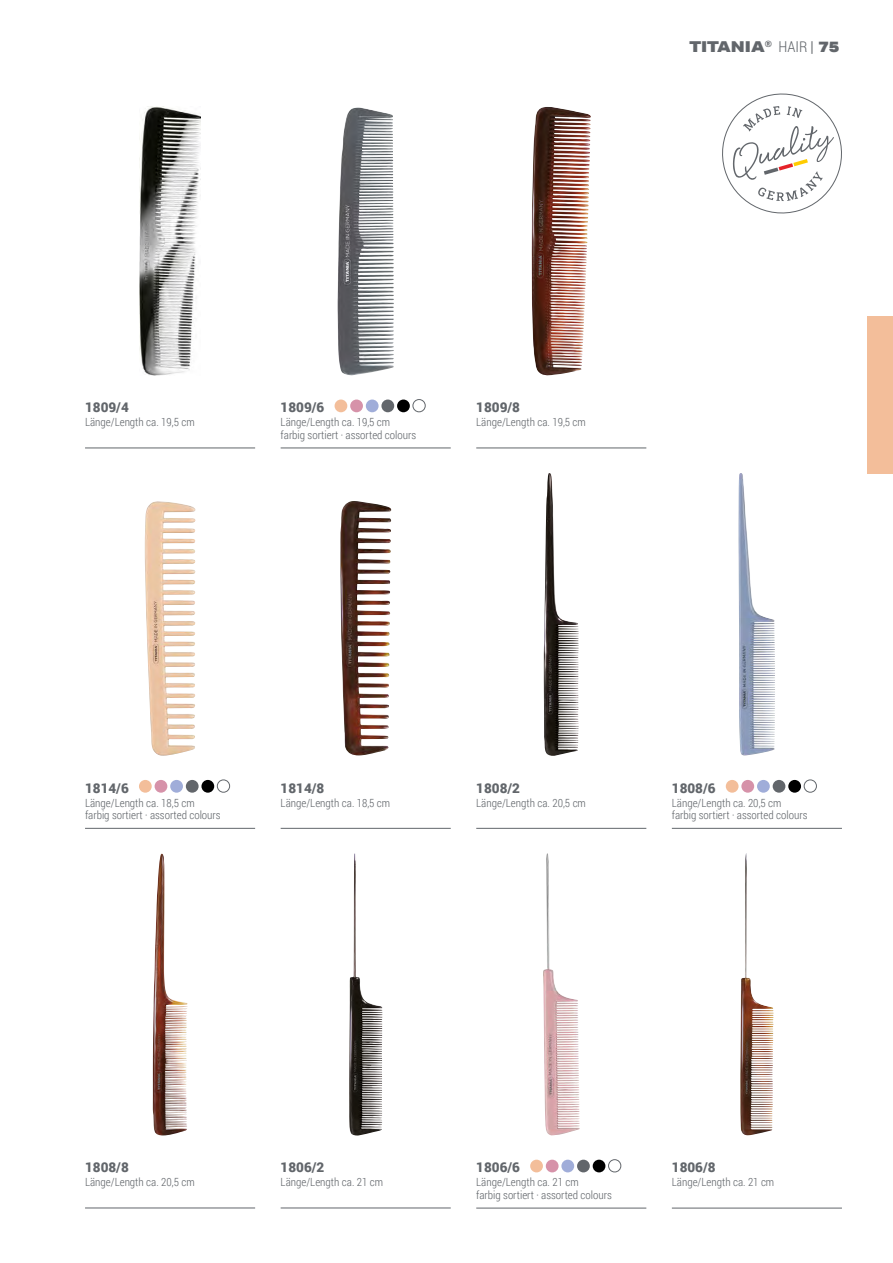
<style>
.page{position:relative;width:893px;height:1263px;background:#fff}
.page>*{position:absolute;margin:0;border:0;box-sizing:border-box;transform-origin:0 0}
.t1{font:900 15px "Aktiv Grotesk Ex";color:#62666b}
.t2{font:900 13.5px "Roboto";color:#62666b}
.t3{font:300 11.25px/12.8px "Roboto Condensed";color:#62666b}
.s1{font-family:"Roboto Condensed";font-weight:300}
.s2{font-family:"Roboto Condensed";font-weight:400}
</style>
<div class="page">
<div style="left:867px;top:316px;width:26px;height:158px;background:#f3be9a"></div>
<img style="left:140px;top:107px;width:61px;height:268px">
<img style="left:337px;top:107px;width:57px;height:268px">
<img style="left:145px;top:501px;width:51px;height:255px">
<img style="left:739px;top:476px;width:36px;height:279px">
<img style="left:532px;top:113px;width:51px;height:262px">
<img style="left:340px;top:501px;width:52px;height:254px">
<img style="left:740px;top:862px;width:34px;height:273px">
<img style="left:152px;top:854px;width:36px;height:281px">
<img style="left:544px;top:473px;width:35px;height:283px">
<img style="left:349px;top:854px;width:33px;height:282px">
<img style="left:543px;top:853px;width:37px;height:282px">
<hr style="left:85px;top:448px;width:170px;height:1px;background:#62666b">
<hr style="left:85px;top:828px;width:170px;height:1px;background:#62666b">
<div style="left:139px;top:780px;width:13px;height:13px;background:#f3be9a;border-radius:50%"></div>
<div style="left:155px;top:780px;width:12px;height:13px;background:#d692a9;border-radius:50%"></div>
<div style="left:170px;top:780px;width:13px;height:13px;background:#a0add9;border-radius:50%"></div>
<div style="left:201px;top:780px;width:13px;height:13px;background:#000;border-radius:50%"></div>
<div style="left:186px;top:780px;width:13px;height:13px;background:#62666b;border-radius:50%"></div>
<div style="left:217px;top:780px;width:13px;height:12px;border:1px solid #62666b;border-radius:50%"></div>
<hr style="left:281px;top:828px;width:170px;height:1px;background:#62666b">
<hr style="left:281px;top:448px;width:170px;height:1px;background:#62666b">
<div style="left:335px;top:399px;width:12px;height:13px;background:#f3be9a;border-radius:50%"></div>
<div style="left:350px;top:399px;width:13px;height:13px;background:#d692a9;border-radius:50%"></div>
<div style="left:366px;top:399px;width:13px;height:13px;background:#a0add9;border-radius:50%"></div>
<div style="left:397px;top:399px;width:13px;height:13px;background:#000;border-radius:50%"></div>
<div style="left:381px;top:399px;width:13px;height:13px;background:#62666b;border-radius:50%"></div>
<div style="left:413px;top:399px;width:12px;height:13px;border:1px solid #62666b;border-radius:50%"></div>
<hr style="left:476px;top:448px;width:170px;height:1px;background:#62666b">
<hr style="left:476px;top:828px;width:170px;height:1px;background:#62666b">
<hr style="left:672px;top:828px;width:170px;height:1px;background:#62666b">
<div style="left:726px;top:780px;width:12px;height:13px;background:#f3be9a;border-radius:50%"></div>
<div style="left:741px;top:780px;width:13px;height:13px;background:#d692a9;border-radius:50%"></div>
<div style="left:757px;top:780px;width:13px;height:13px;background:#a0add9;border-radius:50%"></div>
<div style="left:788px;top:780px;width:13px;height:13px;background:#000;border-radius:50%"></div>
<div style="left:773px;top:780px;width:12px;height:13px;background:#62666b;border-radius:50%"></div>
<div style="left:804px;top:780px;width:13px;height:12px;border:1px solid #62666b;border-radius:50%"></div>
<hr style="left:85px;top:1207px;width:170px;height:1px;background:#62666b">
<hr style="left:281px;top:1207px;width:170px;height:1px;background:#62666b">
<hr style="left:476px;top:1208px;width:170px;height:1px;background:#62666b">
<div style="left:530px;top:1160px;width:13px;height:12px;background:#f3be9a;border-radius:50%"></div>
<div style="left:546px;top:1160px;width:13px;height:12px;background:#d692a9;border-radius:50%"></div>
<div style="left:561px;top:1160px;width:13px;height:12px;background:#a0add9;border-radius:50%"></div>
<div style="left:593px;top:1160px;width:12px;height:12px;background:#000;border-radius:50%"></div>
<div style="left:577px;top:1160px;width:13px;height:12px;background:#62666b;border-radius:50%"></div>
<div style="left:608px;top:1159px;width:13px;height:13px;border:1px solid #62666b;border-radius:50%"></div>
<hr style="left:672px;top:1208px;width:170px;height:1px;background:#62666b">
<svg style="left:722px;top:94px;width:120px;height:119px"></svg>
<h1 class="t1" style="left:689px;top:37px;width:152px">TITANIA<sup>®</sup> <span class="s1">HAIR</span> <span class="s2">|</span> 75</h1>
<p class="t2" style="left:85px;top:398px;width:45px">1809/4</p>
<p class="t3" style="left:85px;top:416px;width:111px">Länge/Length ca. 19,5 cm</p>
<p class="t2" style="left:281px;top:398px;width:45px">1809/6</p>
<p class="t3" style="left:281px;top:416px;width:137px">Länge/Length ca. 19,5 cm farbig sortiert · assorted colours</p>
<p class="t2" style="left:476px;top:398px;width:45px">1809/8</p>
<p class="t3" style="left:476px;top:416px;width:111px">Länge/Length ca. 19,5 cm</p>
<p class="t2" style="left:85px;top:778px;width:45px">1814/6</p>
<p class="t3" style="left:85px;top:796px;width:137px">Länge/Length ca. 18,5 cm farbig sortiert · assorted colours</p>
<p class="t2" style="left:281px;top:778px;width:45px">1814/8</p>
<p class="t3" style="left:281px;top:796px;width:111px">Länge/Length ca. 18,5 cm</p>
<p class="t2" style="left:476px;top:778px;width:45px">1808/2</p>
<p class="t3" style="left:476px;top:796px;width:111px">Länge/Length ca. 20,5 cm</p>
<p class="t2" style="left:672px;top:778px;width:45px">1808/6</p>
<p class="t3" style="left:672px;top:796px;width:137px">Länge/Length ca. 20,5 cm farbig sortiert · assorted colours</p>
<p class="t2" style="left:85px;top:1158px;width:45px">1808/8</p>
<p class="t3" style="left:85px;top:1175px;width:111px">Länge/Length ca. 20,5 cm</p>
<p class="t2" style="left:281px;top:1158px;width:45px">1806/2</p>
<p class="t3" style="left:281px;top:1175px;width:104px">Länge/Length ca. 21 cm</p>
<p class="t2" style="left:476px;top:1158px;width:45px">1806/6</p>
<p class="t3" style="left:476px;top:1176px;width:137px">Länge/Length ca. 21 cm<br>farbig sortiert · assorted colours</p>
<p class="t2" style="left:672px;top:1158px;width:45px">1806/8</p>
<p class="t3" style="left:672px;top:1176px;width:104px">Länge/Length ca. 21 cm</p>
</div>
